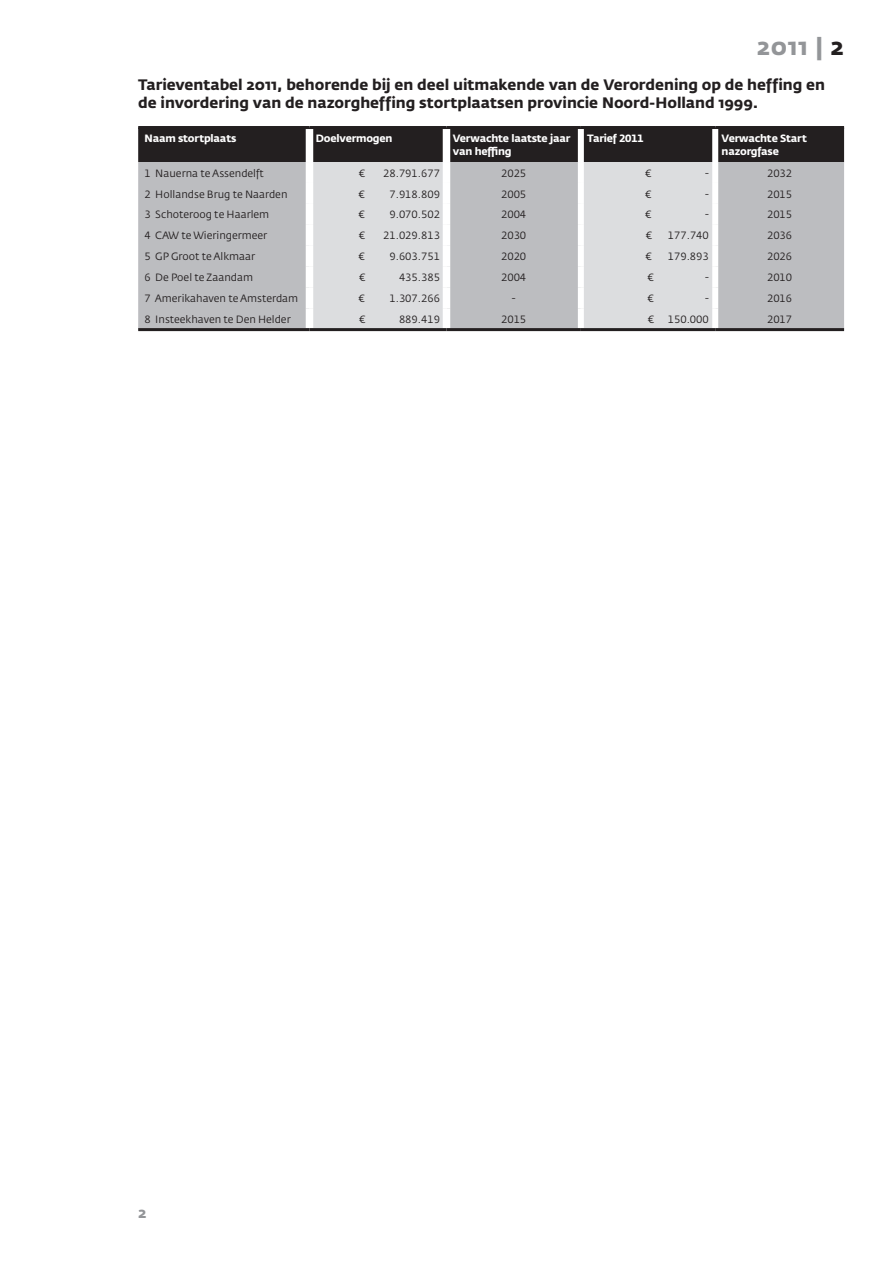
<style>
.page{position:relative;width:893px;height:1263px;background:#fff}
.page>*{position:absolute;margin:0;border:0;box-sizing:border-box;transform-origin:0 0}
.t1{font:700 24px "Fedra Sans Std";color:#939598}
.t2{font:700 15px/18px "Fedra Sans Std";letter-spacing:-.005em;color:#231f20}
.t3{font:700 15px "Fedra Sans Std";color:#939598}
.t4{font:10.5px "Fedra Sans Std";color:#231f20}
.t5{font:700 10.5px/12.6px "Fedra Sans Std";letter-spacing:-.02em;color:#fff}
.s1{color:#231f20}
</style>
<div class="page">
<div style="left:138px;top:129px;width:706px;height:33px;background:#231f20"></div>
<div style="left:138px;top:162px;width:706px;height:166px;background:#bcbdc0"></div>
<svg style="left:313px;top:162px;width:399px;height:166px;background:#d1d2d4"></svg>
<div style="left:306px;top:129px;width:7px;height:33px;background:#fff"></div>
<div style="left:306px;top:162px;width:7px;height:21px;background:#fff"></div>
<div style="left:306px;top:183px;width:7px;height:21px;background:#fff"></div>
<div style="left:306px;top:204px;width:7px;height:21px;background:#fff"></div>
<div style="left:306px;top:225px;width:7px;height:21px;background:#fff"></div>
<div style="left:306px;top:246px;width:7px;height:21px;background:#fff"></div>
<div style="left:306px;top:267px;width:7px;height:21px;background:#fff"></div>
<div style="left:306px;top:288px;width:7px;height:21px;background:#fff"></div>
<div style="left:306px;top:309px;width:7px;height:19px;background:#fff"></div>
<div style="left:443px;top:129px;width:7px;height:33px;background:#fff"></div>
<div style="left:443px;top:162px;width:7px;height:21px;background:#fff"></div>
<div style="left:443px;top:183px;width:7px;height:21px;background:#fff"></div>
<div style="left:443px;top:204px;width:7px;height:21px;background:#fff"></div>
<div style="left:443px;top:225px;width:7px;height:21px;background:#fff"></div>
<div style="left:443px;top:246px;width:7px;height:21px;background:#fff"></div>
<div style="left:443px;top:267px;width:7px;height:21px;background:#fff"></div>
<div style="left:443px;top:288px;width:7px;height:21px;background:#fff"></div>
<div style="left:443px;top:309px;width:7px;height:19px;background:#fff"></div>
<hr style="left:138px;top:126px;width:171px;height:3px;background:#231f20">
<hr style="left:309px;top:126px;width:137px;height:3px;background:#231f20">
<hr style="left:446px;top:126px;width:135px;height:3px;background:#231f20">
<hr style="left:581px;top:126px;width:134px;height:3px;background:#231f20">
<hr style="left:715px;top:126px;width:129px;height:3px;background:#231f20">
<div style="left:578px;top:129px;width:6px;height:33px;background:#fff"></div>
<div style="left:578px;top:162px;width:6px;height:21px;background:#fff"></div>
<div style="left:578px;top:183px;width:6px;height:21px;background:#fff"></div>
<div style="left:578px;top:204px;width:6px;height:21px;background:#fff"></div>
<div style="left:578px;top:225px;width:6px;height:21px;background:#fff"></div>
<div style="left:578px;top:246px;width:6px;height:21px;background:#fff"></div>
<div style="left:578px;top:267px;width:6px;height:21px;background:#fff"></div>
<div style="left:578px;top:288px;width:6px;height:21px;background:#fff"></div>
<div style="left:578px;top:309px;width:6px;height:19px;background:#fff"></div>
<div style="left:712px;top:129px;width:6px;height:33px;background:#fff"></div>
<div style="left:712px;top:162px;width:6px;height:21px;background:#fff"></div>
<div style="left:712px;top:183px;width:6px;height:21px;background:#fff"></div>
<div style="left:712px;top:204px;width:6px;height:21px;background:#fff"></div>
<div style="left:712px;top:225px;width:6px;height:21px;background:#fff"></div>
<div style="left:712px;top:246px;width:6px;height:21px;background:#fff"></div>
<div style="left:712px;top:267px;width:6px;height:21px;background:#fff"></div>
<div style="left:712px;top:288px;width:6px;height:21px;background:#fff"></div>
<div style="left:712px;top:309px;width:6px;height:19px;background:#fff"></div>
<hr style="left:138px;top:328px;width:171px;height:3px;background:#231f20">
<hr style="left:309px;top:328px;width:137px;height:3px;background:#231f20">
<hr style="left:446px;top:328px;width:135px;height:3px;background:#231f20">
<hr style="left:581px;top:328px;width:134px;height:3px;background:#231f20">
<hr style="left:715px;top:328px;width:129px;height:3px;background:#231f20">
<h1 class="t1" style="left:757px;top:31px;width:89px">2011 | <span class="s1">2</span></h1>
<h2 class="t2" style="left:138px;top:76px;width:688px">Tarieventabel 2011, behorende bij en deel uitmakende van de Verordening op de heffing en de invordering van de nazorgheffing stortplaatsen provincie Noord-Holland 1999.</h2>
<p class="t5" style="left:145px;top:132px;width:93px">Naam stortplaats</p>
<p class="t5" style="left:316px;top:132px;width:78px">Doelvermogen</p>
<p class="t5" style="left:453px;top:132px;width:119px">Verwachte laatste jaar van heffing</p>
<p class="t5" style="left:587px;top:132px;width:58px">Tarief 2011</p>
<p class="t5" style="left:722px;top:132px;width:87px">Verwachte Start nazorgfase</p>
<p class="t4" style="left:145px;top:167px;width:121px">1 Nauerna te Assendelft</p>
<p class="t4" style="left:359px;top:167px;width:8px">€</p>
<p class="t4" style="left:383px;top:167px;width:58px">28.791.677</p>
<p class="t4" style="left:501px;top:167px;width:27px">2025</p>
<p class="t4" style="left:645px;top:167px;width:8px">€</p>
<p class="t4" style="left:705px;top:167px;width:5px">-</p>
<p class="t4" style="left:767px;top:167px;width:27px">2032</p>
<p class="t4" style="left:145px;top:187px;width:144px">2 Hollandse Brug te Naarden</p>
<p class="t4" style="left:359px;top:187px;width:8px">€</p>
<p class="t4" style="left:389px;top:187px;width:52px">7.918.809</p>
<p class="t4" style="left:501px;top:187px;width:27px">2005</p>
<p class="t4" style="left:645px;top:187px;width:8px">€</p>
<p class="t4" style="left:705px;top:187px;width:5px">-</p>
<p class="t4" style="left:767px;top:187px;width:27px">2015</p>
<p class="t4" style="left:145px;top:208px;width:126px">3 Schoteroog te Haarlem</p>
<p class="t4" style="left:359px;top:208px;width:8px">€</p>
<p class="t4" style="left:389px;top:208px;width:52px">9.070.502</p>
<p class="t4" style="left:501px;top:208px;width:27px">2004</p>
<p class="t4" style="left:645px;top:208px;width:8px">€</p>
<p class="t4" style="left:705px;top:208px;width:5px">-</p>
<p class="t4" style="left:767px;top:208px;width:27px">2015</p>
<p class="t4" style="left:145px;top:229px;width:124px">4 CAW te Wieringermeer</p>
<p class="t4" style="left:359px;top:229px;width:8px">€</p>
<p class="t4" style="left:383px;top:229px;width:58px">21.029.813</p>
<p class="t4" style="left:501px;top:229px;width:27px">2030</p>
<p class="t4" style="left:646px;top:229px;width:8px">€</p>
<p class="t4" style="left:668px;top:229px;width:42px">177.740</p>
<p class="t4" style="left:767px;top:229px;width:27px">2036</p>
<p class="t4" style="left:145px;top:250px;width:112px">5 GP Groot te Alkmaar</p>
<p class="t4" style="left:359px;top:250px;width:8px">€</p>
<p class="t4" style="left:389px;top:250px;width:52px">9.603.751</p>
<p class="t4" style="left:501px;top:250px;width:27px">2020</p>
<p class="t4" style="left:646px;top:250px;width:8px">€</p>
<p class="t4" style="left:668px;top:250px;width:43px">179.893</p>
<p class="t4" style="left:767px;top:250px;width:27px">2026</p>
<p class="t4" style="left:145px;top:271px;width:110px">6 De Poel te Zaandam</p>
<p class="t4" style="left:359px;top:271px;width:8px">€</p>
<p class="t4" style="left:399px;top:271px;width:43px">435.385</p>
<p class="t4" style="left:501px;top:271px;width:27px">2004</p>
<p class="t4" style="left:648px;top:271px;width:8px">€</p>
<p class="t4" style="left:705px;top:271px;width:5px">-</p>
<p class="t4" style="left:767px;top:271px;width:27px">2010</p>
<p class="t4" style="left:145px;top:292px;width:155px">7 Amerikahaven te Amsterdam</p>
<p class="t4" style="left:359px;top:292px;width:8px">€</p>
<p class="t4" style="left:389px;top:292px;width:52px">1.307.266</p>
<p class="t4" style="left:512px;top:292px;width:5px">-</p>
<p class="t4" style="left:648px;top:292px;width:8px">€</p>
<p class="t4" style="left:705px;top:292px;width:5px">-</p>
<p class="t4" style="left:767px;top:292px;width:27px">2016</p>
<p class="t4" style="left:145px;top:313px;width:148px">8 Insteekhaven te Den Helder</p>
<p class="t4" style="left:359px;top:313px;width:8px">€</p>
<p class="t4" style="left:399px;top:313px;width:43px">889.419</p>
<p class="t4" style="left:501px;top:313px;width:27px">2015</p>
<p class="t4" style="left:648px;top:313px;width:8px">€</p>
<p class="t4" style="left:668px;top:313px;width:43px">150.000</p>
<p class="t4" style="left:767px;top:313px;width:27px">2017</p>
<h2 class="t3" style="left:138px;top:1203px;width:10px">2</h2>
</div>
